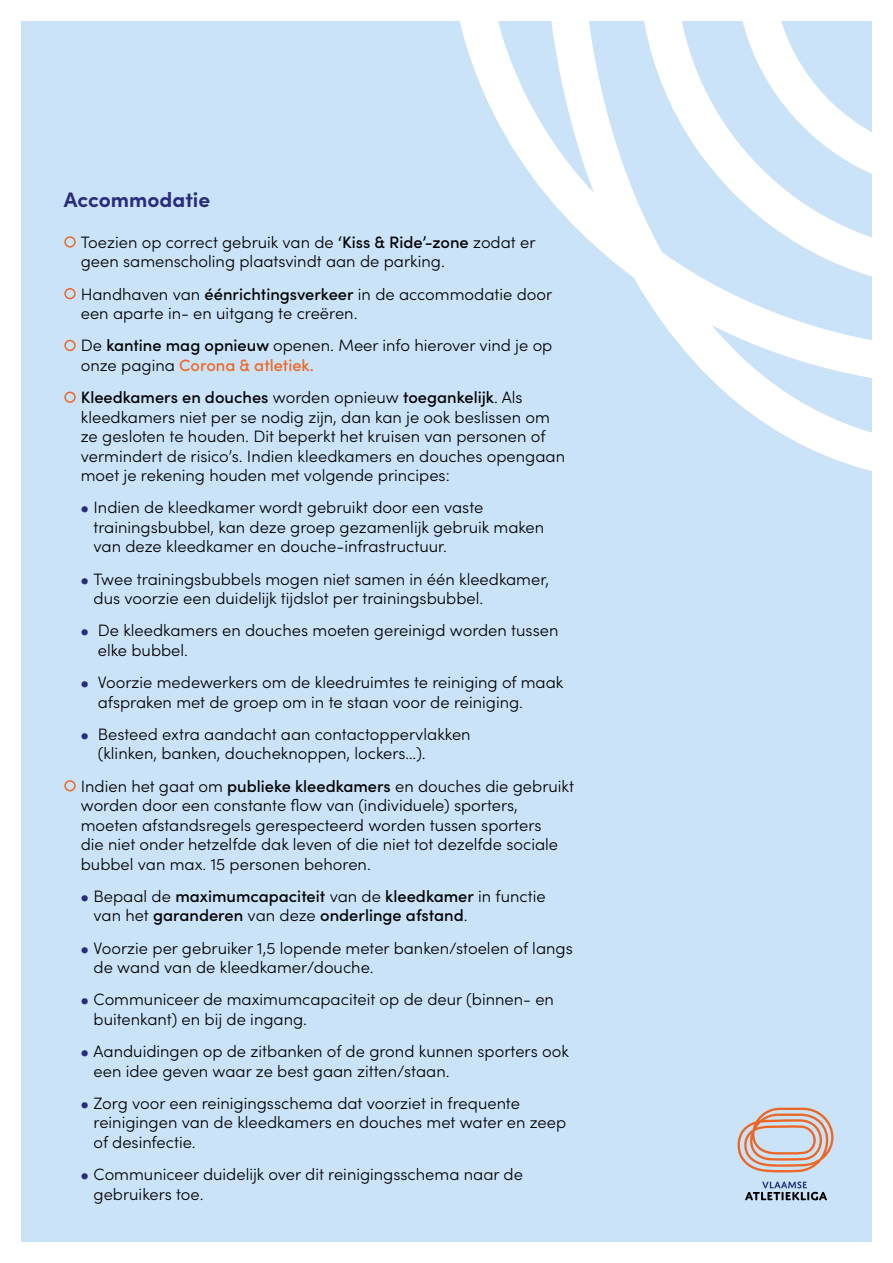
<style>
.page{position:relative;width:893px;height:1263px;background:#fff}
.page>*{position:absolute;margin:0;border:0;box-sizing:border-box;transform-origin:0 0}
.t1{font:700 21px "Sofia Pro";color:#292c7e}
.t2{font:300 16.5px/19.5px "Sofia Pro";color:#000}
.t3{font:500 16.5px/19.5px "Sofia Pro";color:#000}
.s1{color:#ec6725}
.s2{font-weight:500}
.s3{font-weight:500;color:#ec6725}
.s4{font-size:10.5px;color:#292c7e}
.s5{font-weight:300;font-size:10.5px;color:#292c7e}
.s6{font-weight:300}
</style>
<div class="page">
<div style="left:21px;top:21px;width:851px;height:1221px;background:#cbe3f8"></div>
<svg style="left:745px;top:1181px;width:82px;height:19px"></svg>
<svg style="left:737px;top:1108px;width:96px;height:64px"></svg>
<svg style="left:459px;top:21px;width:413px;height:450px"></svg>
<p class="t1" style="left:64px;top:183px;width:148px">Accommodatie</p>
<p class="t2" style="left:81px;top:231px;width:456px;text-indent:-17px"><span class="s1">⬤</span> Toezien op correct gebruik van de <span class="s2">‘Kiss &amp; Ride’-zone</span> zodat er geen samenscholing plaatsvindt aan de parking.</p>
<p class="t2" style="left:81px;top:283px;width:473px;text-indent:-17px"><span class="s1">⬤</span> Handhaven van <span class="s2">éénrichtingsverkeer</span> in de accommodatie door een aparte in- en uitgang te creëren.</p>
<p class="t2" style="left:81px;top:335px;width:473px;text-indent:-17px"><span class="s1">⬤</span> De <span class="s2">kantine mag opnieuw</span> openen. Meer info hierover vind je op onze pagina <span class="s3">Corona &amp; atletiek.</span></p>
<p class="t2" style="left:81px;top:387px;width:486px;text-indent:-17px"><span class="s1">⬤</span> <span class="s2">Kleedkamers en douches</span> worden opnieuw <span class="s2">toegankelijk</span>. Als kleedkamers niet per se nodig zijn, dan kan je ook beslissen om ze gesloten te houden. Dit beperkt het kruisen van personen of vermindert de risico’s. Indien kleedkamers en douches opengaan moet je rekening houden met volgende principes:</p>
<p class="t2" style="left:94px;top:497px;width:452px;text-indent:-13px"><span class="s4">⬤</span> Indien de kleedkamer wordt gebruikt door een vaste trainingsbubbel, kan deze groep gezamenlijk gebruik maken van deze kleedkamer en douche-infrastructuur.</p>
<p class="t2" style="left:94px;top:568px;width:457px;text-indent:-13px"><span class="s4">⬤</span> Twee trainingsbubbels mogen niet samen in één kleedkamer, dus voorzie een duidelijk tijdslot per trainingsbubbel.</p>
<p class="t2" style="left:98px;top:620px;width:462px;text-indent:-17px"><span class="s4">⬤</span> De kleedkamers en douches moeten gereinigd worden tussen elke bubbel.</p>
<p class="t2" style="left:98px;top:672px;width:467px;text-indent:-17px"><span class="s4">⬤</span> Voorzie medewerkers om de kleedruimtes te reiniging of maak afspraken met de groep om in te staan voor de reiniging.</p>
<p class="t2" style="left:98px;top:723px;width:374px;text-indent:-17px"><span class="s4">⬤</span> Besteed extra aandacht aan contactoppervlakken (klinken, banken, doucheknoppen, lockers…).</p>
<p class="t2" style="left:81px;top:775px;width:495px;text-indent:-17px"><span class="s1">⬤</span> Indien het gaat om <span class="s2">publieke kleedkamers</span> en douches die gebruikt worden door een constante flow van (individuele) sporters, moeten afstandsregels gerespecteerd worden tussen sporters<br>die niet onder hetzelfde dak leven of die niet tot dezelfde sociale bubbel van max. 15 personen behoren.</p>
<p class="t3" style="left:94px;top:885px;width:454px;text-indent:-13px"><span class="s5">⬤</span> <span class="s6">Bepaal de</span> maximumcapaciteit <span class="s6">van de</span> kleedkamer <span class="s6">in functie van het</span> garanderen <span class="s6">van deze</span> onderlinge afstand<span class="s6">.</span></p>
<p class="t2" style="left:94px;top:937px;width:481px;text-indent:-13px"><span class="s4">⬤</span> Voorzie per gebruiker 1,5 lopende meter banken/stoelen of langs de wand van de kleedkamer/douche.</p>
<p class="t2" style="left:94px;top:989px;width:462px;text-indent:-13px"><span class="s4">⬤</span> Communiceer de maximumcapaciteit op de deur (binnen- en buitenkant) en bij de ingang.</p>
<p class="t2" style="left:94px;top:1041px;width:477px;text-indent:-13px"><span class="s4">⬤</span> Aanduidingen op de zitbanken of de grond kunnen sporters ook een idee geven waar ze best gaan zitten/staan.</p>
<p class="t2" style="left:94px;top:1092px;width:474px;text-indent:-13px"><span class="s4">⬤</span> Zorg voor een reinigingsschema dat voorziet in frequente reinigingen van de kleedkamers en douches met water en zeep of desinfectie.</p>
<p class="t2" style="left:94px;top:1164px;width:431px;text-indent:-13px"><span class="s4">⬤</span> Communiceer duidelijk over dit reinigingsschema naar de gebruikers toe.</p>
</div>
